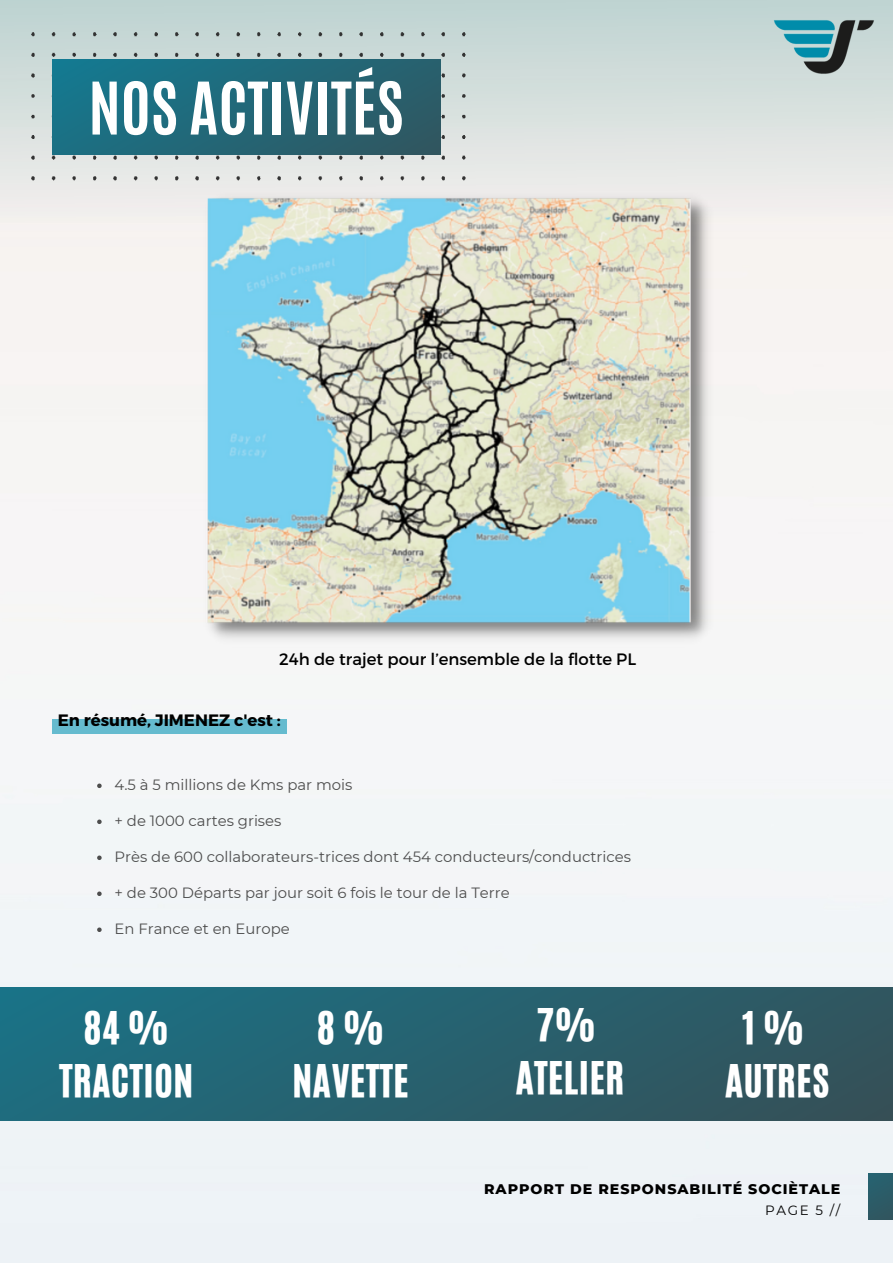
<style>
.page{position:relative;width:893px;height:1264px;background:#fff}
.page>*{position:absolute;margin:0;border:0;box-sizing:border-box;transform-origin:0 0}
.t1{font:700 61.65px "Antonio";color:#fff}
.t2{font:37.8px/52.8px "CA Generated";letter-spacing:.02em;color:#fff;text-align:center}
.t3{font:16.5px "Montserrat";color:#000}
.t4{font:700 16.5px "Montserrat";color:#000}
.t5{font:14.85px "Montserrat";color:#4d4d4d}
.t6{font:800 14.25px "Montserrat";letter-spacing:.07em;color:#000}
.t7{font:13.5px "Montserrat";color:#000}
</style>
<div class="page">
<div style="left:0;top:223px;width:892px;height:1039px;background:#f4f5f6"></div>
<div style="left:0;top:987px;width:892px;height:133px;background:linear-gradient(to right,#1c7083,#33525b)"></div>
<div style="left:52px;top:719px;width:235px;height:15px;background:#65bbcf"></div>
<div style="left:0;top:0;width:892px;height:223px;background:linear-gradient(to bottom,#bed3d0,#f5f0ee)"></div>
<img style="left:767px;top:0;width:113px;height:104px">
<img style="left:18px;top:20px;width:456px;height:172px">
<div style="left:52px;top:60px;width:388px;height:94px;background:linear-gradient(to right,#17758b,#2d5a66)"></div>
<div style="left:868px;top:1173px;width:24px;height:46px;background:#2b5c68"></div>
<img style="left:202px;top:189px;width:511px;height:458px">
<svg style="left:97px;top:783px;width:5px;height:5px"></svg>
<svg style="left:97px;top:819px;width:5px;height:5px"></svg>
<svg style="left:97px;top:855px;width:5px;height:5px"></svg>
<svg style="left:97px;top:891px;width:5px;height:5px"></svg>
<svg style="left:97px;top:927px;width:5px;height:5px"></svg>
<h1 class="t1" style="left:88px;top:64px;width:316px">NOS ACTIVITÉS</h1>
<p class="t3" style="left:279px;top:648px;width:358px">24h de trajet pour l’ensemble de la flotte PL</p>
<p class="t4" style="left:58px;top:709px;width:224px">En résumé, JIMENEZ c'est :</p>
<p class="t5" style="left:114px;top:776px;width:239px">4.5 à 5 millions de Kms par mois</p>
<p class="t5" style="left:114px;top:812px;width:168px">+ de 1000 cartes grises</p>
<p class="t5" style="left:114px;top:847px;width:518px">Près de 600 collaborateurs-trices dont 454 conducteurs/conductrices</p>
<p class="t5" style="left:114px;top:883px;width:397px">+ de 300 Départs par jour soit 6 fois le tour de la Terre</p>
<p class="t5" style="left:114px;top:919px;width:177px">En France et en Europe</p>
<h2 class="t2" style="left:59px;top:1001px;width:135px">84%<br>TRACTION</h2>
<h2 class="t2" style="left:292px;top:1001px;width:118px">8%<br>NAVETTE</h2>
<h2 class="t2" style="left:515px;top:998px;width:110px">7%<br>ATELIER</h2>
<h2 class="t2" style="left:725px;top:1001px;width:105px">1%<br>AUTRES</h2>
<p class="t6" style="left:484px;top:1179px;width:358px">RAPPORT DE RESPONSABILITÉ SOCIÈTALE</p>
<p class="t7" style="left:765px;top:1202px;width:77px">PAGE 5 //</p>
</div>
